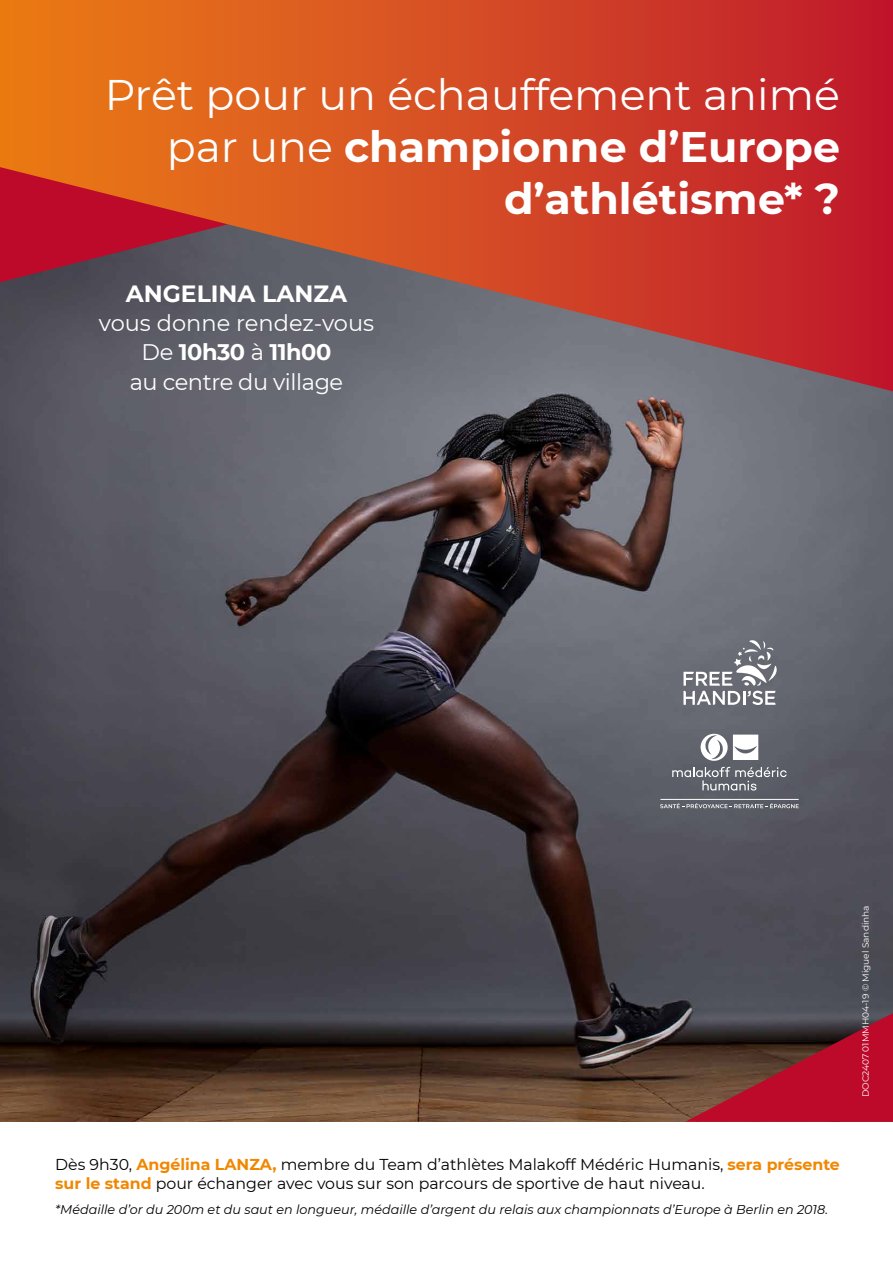
<style>
.page{position:relative;width:893px;height:1263px;background:#fff}
.page>*{position:absolute;margin:0;border:0;box-sizing:border-box;transform-origin:0 0}
.t1{font:42.75px/52px "Montserrat";color:#fff;text-align:right}
.t2{font:700 23.48px "Montserrat";color:#fff}
.t3{font:22.5px/29.2px "Montserrat";letter-spacing:-.015em;color:#fff;text-align:center}
.t4{font:15.75px/19.6px "Montserrat";color:#000}
.t5{font:italic 12.75px "Montserrat";color:#000}
.t6{font:9px "Montserrat";color:#fff}
.s1{font-weight:700}
.s2{font-weight:700;color:#f18700}
</style>
<div class="page">
<img style="left:0;top:391px;width:893px;height:731px">
<svg style="left:0;top:0;width:893px;height:391px;background:#b64b36"></svg>
<svg style="left:685px;top:1013px;width:208px;height:109px;background:#84232f"></svg>
<svg style="left:683px;top:640px;width:94px;height:65px"></svg>
<svg style="left:701px;top:734px;width:57px;height:27px"></svg>
<svg style="left:672px;top:767px;width:115px;height:23px;background:#787a82"></svg>
<svg style="left:660px;top:803px;width:139px;height:5px"></svg>
<hr style="left:660px;top:799px;width:139px;height:1px;background:#fff">
<h1 class="t1" style="left:105px;top:67px;width:737px">Prêt pour un échauffement animé par une <span class="s1">championne d’Europe d’athlétisme* ?</span></h1>
<h2 class="t2" style="left:126px;top:276px;width:223px">ANGELINA LANZA</h2>
<h3 class="t3" style="left:99px;top:308px;width:277px">vous donne rendez-vous<br>De <span class="s1">10h30</span> à <span class="s1">11h00<br></span>au centre du village</h3>
<p class="t6" style="left:859px;top:1097px;width:193px;rotate:-90deg">DOC2407 01MMH04-19 © Miguel Sandinha</p>
<p class="t4" style="left:55px;top:1154px;width:786px">Dès 9h30, <span class="s2">Angélina LANZA,</span> membre du Team d’athlètes Malakoff Médéric Humanis, <span class="s2">sera présente sur le stand</span> pour échanger avec vous sur son parcours de sportive de haut niveau.</p>
<p class="t5" style="left:55px;top:1200px;width:774px">*Médaille d’or du 200m et du saut en longueur, médaille d’argent du relais aux championnats d’Europe à Berlin en 2018.</p>
</div>
